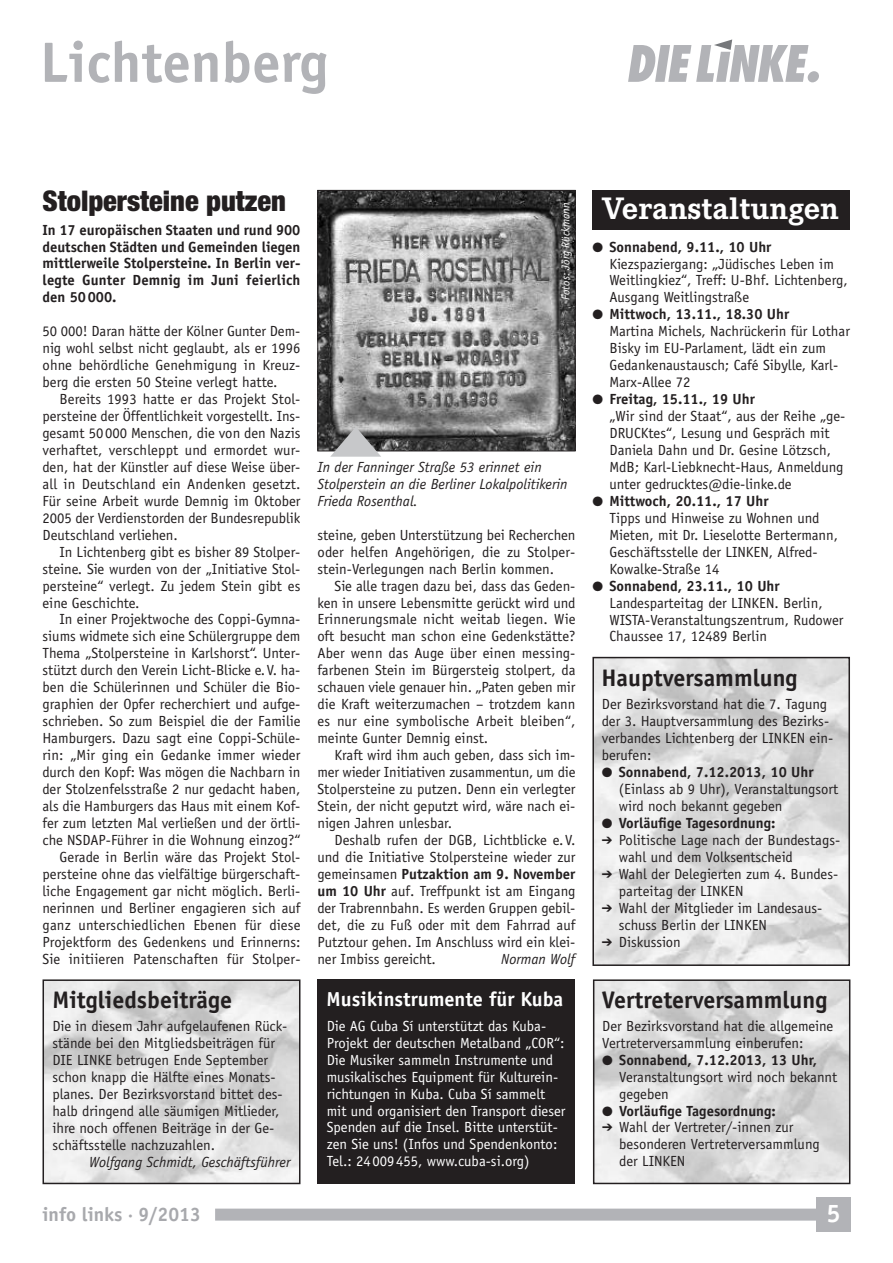
<style>
.page{position:relative;width:893px;height:1263px;background:#fff}
.page>*{position:absolute;margin:0;border:0;box-sizing:border-box;transform-origin:0 0}
.t1{font:700 57px "Officina Sans Std";color:#b2b3b7}
.t2{font:700 32.25px "Corporate E";letter-spacing:.005em;color:#fff}
.t3{font:900 condensed 28.5px "Helvetica Neue";color:#231f20}
.t4{font:700 25.5px "Officina Sans Std";color:#fff}
.t5{font:700 24px "Officina Sans Std";color:#231f20}
.t6{font:700 20.25px "Officina Sans Std";color:#fff}
.t7{font:700 19.5px "Officina Sans Std";color:#a8a9ad}
.t8{font:14.7px/17px "Officina Sans Std";color:#231f20}
.t9{font:14.7px/17px "Officina Sans Std";color:#fff}
.t10{font:700 14.7px/17px "Officina Sans Std";letter-spacing:.01em;color:#231f20;text-align:justify}
.t11{font:italic 14.7px/17px "Officina Sans Std";color:#231f20}
.t12{font:italic 11.25px "Officina Sans Std";color:#fff}
.s1{font-weight:700}
</style>
<div class="page">
<div style="left:816px;top:1198px;width:34px;height:34px;background:#b2b3b7"></div>
<div style="left:215px;top:1208px;width:621px;height:12px;background:#b2b3b7"></div>
<div style="left:592px;top:190px;width:258px;height:40px;background:#231f20"></div>
<svg style="left:628px;top:39px;width:191px;height:43px"></svg>
<img style="left:46px;top:982px;width:251px;height:199px">
<div style="left:43px;top:979px;width:257px;height:205px;border:2px solid #231f20"></div>
<img style="left:595px;top:660px;width:252px;height:303px">
<div style="left:592px;top:657px;width:258px;height:309px;border:2px solid #231f20"></div>
<img style="left:596px;top:982px;width:251px;height:199px">
<div style="left:593px;top:979px;width:257px;height:205px;border:2px solid #231f20"></div>
<img style="left:319px;top:192px;width:254px;height:257px">
<div style="left:317px;top:190px;width:258px;height:261px;border:1px solid #231f20"></div>
<svg style="left:330px;top:427px;width:51px;height:30px;background:#949596"></svg>
<div style="left:317px;top:979px;width:258px;height:205px;background:#231f20"></div>
<svg style="left:602px;top:837px;width:10px;height:6px"></svg>
<svg style="left:602px;top:870px;width:10px;height:7px"></svg>
<svg style="left:602px;top:904px;width:10px;height:7px"></svg>
<svg style="left:602px;top:938px;width:10px;height:7px"></svg>
<svg style="left:603px;top:1124px;width:10px;height:7px"></svg>
<h1 class="t1" style="left:40px;top:41px;width:290px">Lichtenberg</h1>
<h3 class="t3" style="left:43px;top:183px;width:245px">Stolpersteine putzen</h3>
<h2 class="t2" style="left:602px;top:189px;width:239px">Veranstaltungen</h2>
<p class="t8" style="left:609px;top:239px;width:240px;text-indent:-17px">● <span class="s1">Sonnabend, 9.11., 10 Uhr </span>Kiezspaziergang: „Jüdisches Leben im Weitlingkiez“, Treff: U-Bhf. Lichtenberg, Ausgang Weitlingstraße</p>
<p class="t8" style="left:609px;top:307px;width:242px;text-indent:-17px">● <span class="s1">Mittwoch, 13.11., 18.30 Uhr<br></span>Martina Michels, Nachrückerin für Lothar<br>Bisky im EU-Parlament, lädt ein zum<br>Gedankenaustausch; Café Sibylle, Karl-<br>Marx-Allee 72</p>
<p class="t8" style="left:609px;top:392px;width:237px;text-indent:-17px">● <span class="s1">Freitag, 15.11., 19 Uhr<br></span>„Wir sind der Staat“, aus der Reihe „ge-DRUCKtes“, Lesung und Gespräch mit Daniela Dahn und Dr. Gesine Lötzsch, MdB; Karl-Liebknecht-Haus, Anmeldung unter gedrucktes@die-linke.de</p>
<p class="t8" style="left:609px;top:494px;width:230px;text-indent:-17px">● <span class="s1">Mittwoch, 20.11., 17 Uhr<br></span>Tipps und Hinweise zu Wohnen und<br>Mieten, mit Dr. Lieselotte Bertermann,<br>Geschäftsstelle der LINKEN, Alfred-<br>Kowalke-Straße 14</p>
<p class="t8" style="left:609px;top:578px;width:235px;text-indent:-17px">● <span class="s1">Sonnabend, 23.11., 10 Uhr </span>Landesparteitag der LINKEN. Berlin, WISTA-Veranstaltungszentrum, Rudower Chaussee 17, 12489 Berlin</p>
<p class="t12" style="left:561px;top:300px;width:99px;rotate:-90deg">Fotos: Jörg Rückmann</p>
<p class="t10" style="left:43px;top:222px;width:259px">In 17 europäischen Staaten und rund 900 deutschen Städten und Gemeinden liegen mittlerweile Stolpersteine. In Berlin ver&shy;legte Gunter Demnig im Juni feierlich den 50000.</p>
<p class="t8" style="left:43px;top:324px;width:259px;text-align:justify">50 000! Daran hätte der Kölner Gunter Dem&shy;nig wohl selbst nicht geglaubt, als er 1996 ohne behördliche Genehmigung in Kreuz&shy;berg die ersten 50 Steine verlegt hatte.</p>
<p class="t8" style="left:43px;top:392px;width:259px;text-align:justify;text-indent:17px">Bereits 1993 hatte er das Projekt Stol&shy;persteine der Öffentlichkeit vorgestellt. Ins&shy;gesamt 50000 Menschen, die von den Nazis verhaftet, verschleppt und ermordet wur&shy;den, hat der Künstler auf diese Weise über&shy;all in Deutschland ein Andenken gesetzt.<br>Für seine Arbeit wurde Demnig im Oktober 2005 der Verdienstorden der Bundesrepublik Deutschland verliehen.</p>
<p class="t8" style="left:43px;top:544px;width:259px;text-align:justify;text-indent:17px">In Lichtenberg gibt es bisher 89 Stolper&shy;steine. Sie wurden von der „Initiative Stol&shy;persteine“ verlegt. Zu jedem Stein gibt es eine Geschichte.</p>
<p class="t8" style="left:43px;top:612px;width:259px;text-align:right">In einer Projektwoche des Coppi-Gymna&shy;siums widmete sich eine Schülergruppe dem Thema „Stolpersteine in Karlshorst“. Unter&shy;stützt durch den Verein Licht-Blicke e.V. ha&shy;ben die Schülerinnen und Schüler die Bio&shy;graphien der Opfer recherchiert und aufge&shy;schrieben. So zum Beispiel die der Familie Hamburgers. Dazu sagt eine Coppi-Schüle&shy;rin: „Mir ging ein Gedanke immer wieder durch den Kopf: Was mögen die Nachbarn in der Stolzenfelsstraße 2 nur gedacht haben, als die Hamburgers das Haus mit einem Kof&shy;fer zum letzten Mal verließen und der örtli&shy;che NSDAP-Führer in die Wohnung einzog?“ Gerade in Berlin wäre das Projekt Stol&shy;persteine ohne das vielfältige bürgerschaft&shy;liche Engagement gar nicht möglich. Berli&shy;nerinnen und Berliner engagieren sich auf ganz unterschiedlichen Ebenen für diese Projektform des Gedenkens und Erinnerns:<br>Sie initiieren Patenschaften für Stolper-</p>
<p class="t11" style="left:317px;top:460px;width:252px">In der Fanninger Straße 53 erinnet ein<br>Stolperstein an die Berliner Lokalpolitikerin<br>Frieda Rosenthal.</p>
<p class="t8" style="left:317px;top:527px;width:259px;text-align:justify">steine, geben Unterstützung bei Recherchen oder helfen Angehörigen, die zu Stolper&shy;stein-Verlegungen nach Berlin kommen.</p>
<p class="t8" style="left:317px;top:578px;width:259px;text-align:justify;text-indent:17px">Sie alle tragen dazu bei, dass das Geden&shy;ken in unsere Lebensmitte gerückt wird und Erinnerungsmale nicht weitab liegen. Wie oft besucht man schon eine Gedenkstätte?<br>Aber wenn das Auge über einen messing&shy;farbenen Stein im Bürgersteig stolpert, da schauen viele genauer hin. „Paten geben mir die Kraft weiterzumachen – trotzdem kann es nur eine symbolische Arbeit bleiben“, meinte Gunter Demnig einst.</p>
<p class="t8" style="left:317px;top:748px;width:259px;text-align:justify;text-indent:17px">Kraft wird ihm auch geben, dass sich im&shy;mer wieder Initiativen zusammentun, um die Stolpersteine zu putzen. Denn ein verlegter Stein, der nicht geputzt wird, wäre nach ei&shy;nigen Jahren unlesbar.</p>
<p class="t8" style="left:317px;top:832px;width:259px;text-align:justify;text-indent:17px">Deshalb rufen der DGB, Lichtblicke e.V. und die Initiative Stolpersteine wieder zur gemeinsamen <span class="s1">Putzaktion am 9. November um 10 Uhr</span> auf. Treffpunkt ist am Eingang der Trabrennbahn. Es werden Gruppen gebil&shy;det, die zu Fuß oder mit dem Fahrrad auf Putztour gehen. Im Anschluss wird ein klei&shy;ner Imbiss gereicht.</p>
<h3 class="t5" style="left:601px;top:668px;width:198px">Hauptversammlung</h3>
<p class="t8" style="left:602px;top:697px;width:233px">Der Bezirksvorstand hat die 7. Tagung der 3. Hauptversammlung des Bezirks&shy;verbandes Lichtenberg der LINKEN ein&shy;berufen:</p>
<p class="t8" style="left:619px;top:765px;width:221px;text-indent:-17px">● <span class="s1">Sonnabend, 7.12.2013, 10 Uhr </span>(Einlass ab 9 Uhr), Veranstaltungsort wird noch bekannt gegeben</p>
<p class="t8" style="left:619px;top:816px;width:223px;text-indent:-17px">● <span class="s1">Vorläufige Tagesordnung:<br></span>Politische Lage nach der Bundestags&shy;wahl und dem Volksentscheid<br>Wahl der Delegierten zum 4. Bundes&shy;parteitag der LINKEN<br>Wahl der Mitglieder im Landesaus&shy;schuss Berlin der LINKEN<br>Diskussion</p>
<p class="t11" style="left:501px;top:951px;width:76px">Norman Wolf</p>
<h3 class="t5" style="left:52px;top:991px;width:181px">Mitgliedsbeiträge</h3>
<p class="t8" style="left:52px;top:1019px;width:237px">Die in diesem Jahr aufgelaufenen Rück&shy;stände bei den Mitgliedsbeiträgen für DIE LINKE betrugen Ende September schon knapp die Hälfte eines Monats&shy;planes. Der Bezirksvorstand bittet des&shy;halb dringend alle säumigen Mitlieder, ihre noch offenen Beiträge in der Ge&shy;schäftsstelle nachzuzahlen.</p>
<p class="t11" style="left:89px;top:1154px;width:203px">Wolfgang Schmidt, Geschäftsführer</p>
<h3 class="t6" style="left:327px;top:992px;width:238px">Musikinstrumente für Kuba</h3>
<p class="t9" style="left:327px;top:1018px;width:240px">Die AG Cuba Sí unterstützt das Kuba-Projekt der deutschen Metalband „COR“:<br>Die Musiker sammeln Instrumente und musikalisches Equipment für Kulturein&shy;richtungen in Kuba. Cuba Sí sammelt mit und organisiert den Transport dieser Spenden auf die Insel. Bitte unterstüt&shy;zen Sie uns! (Infos und Spendenkonto:<br>Tel.: 24009455, www.cuba-si.org)</p>
<h3 class="t5" style="left:602px;top:991px;width:227px">Vertreterversammlung</h3>
<p class="t8" style="left:602px;top:1018px;width:233px">Der Bezirksvorstand hat die allgemeine<br>Vertreterversammlung einberufen:</p>
<p class="t8" style="left:619px;top:1052px;width:219px;text-indent:-17px">● <span class="s1">Sonnabend, 7.12.2013, 13 Uhr,<br></span>Veranstaltungsort wird noch bekannt gegeben</p>
<p class="t8" style="left:619px;top:1103px;width:202px;text-indent:-17px">● <span class="s1">Vorläufige Tagesordnung:<br></span>Wahl der Vertreter/-innen zur besonderen Vertreterversammlung der LINKEN</p>
<h3 class="t7" style="left:43px;top:1206px;width:160px">info links ·9/2013</h3>
<h3 class="t4" style="left:826px;top:1204px;width:16px">5</h3>
</div>
